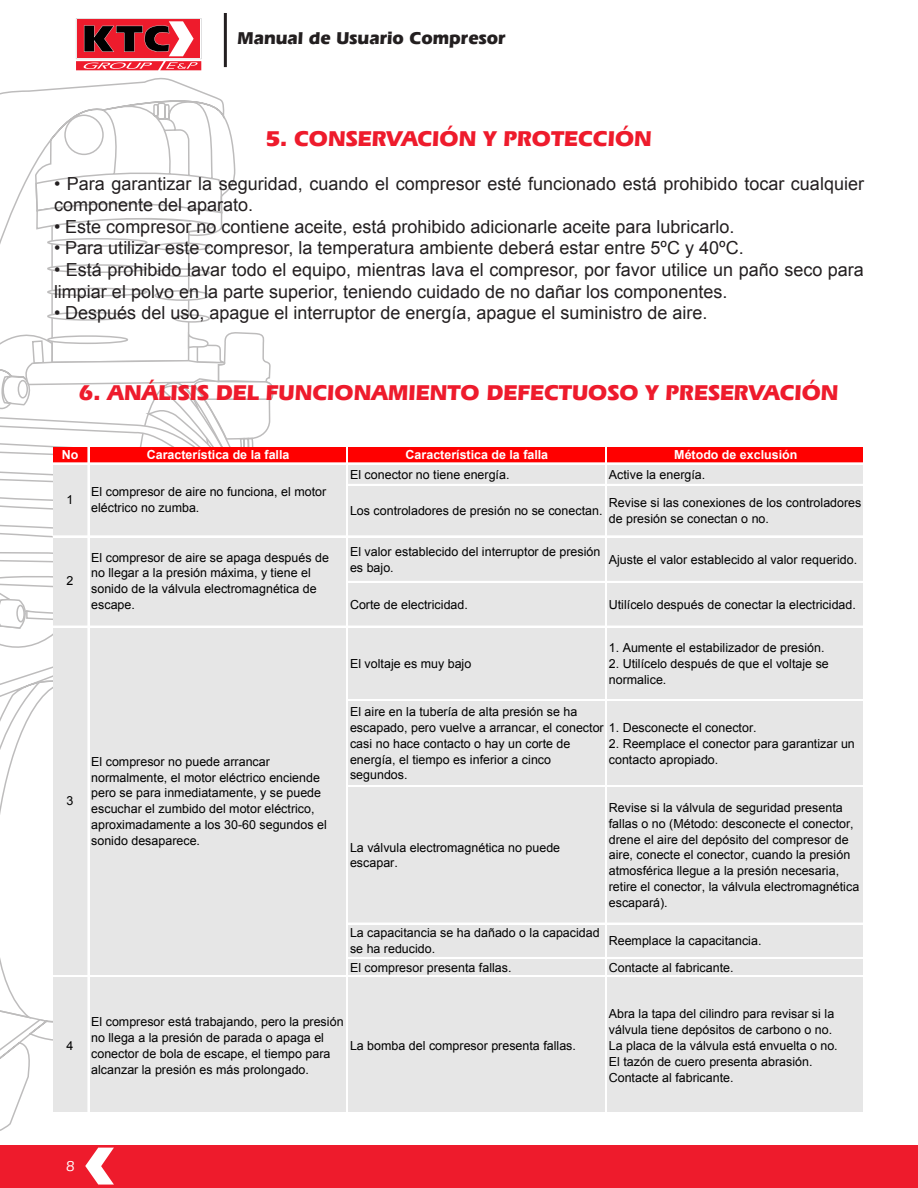
<style>
.page{position:relative;width:918px;height:1188px;background:#fff}
.page>*{position:absolute;margin:0;border:0;box-sizing:border-box;transform-origin:0 0}
.t1{font:700 22.5px "Eras IT Cby BT";color:#ee1b2c}
.t2{font:18px/21.6px "Arial";color:#231f20}
.t3{font:700 18px "Eras IT Cby BT";color:#231f20}
.t4{font:500 15px "Eras IT Cby BT";color:#fff}
.t5{font:12.45px/15.9px "Arial";color:#000}
.t6{font:700 12.45px "Arial";color:#fff}
</style>
<div class="page">
<div style="left:0;top:1145px;width:918px;height:43px;background:#ee1b2c"></div>
<svg style="left:85px;top:1148px;width:29px;height:37px"></svg>
<hr style="left:224px;top:13px;width:3px;height:54px;background:#231f20">
<svg style="left:17px;top:99px;width:219px;height:99px"></svg>
<svg style="left:0;top:1020px;width:53px;height:111px"></svg>
<svg style="left:223px;top:332px;width:50px;height:115px"></svg>
<svg style="left:0;top:198px;width:223px;height:822px"></svg>
<svg style="left:76px;top:18px;width:125px;height:52px;background:#c24650"></svg>
<div style="left:53px;top:447px;width:810px;height:17px;background:#f00"></div>
<div style="left:53px;top:464px;width:810px;height:648px;background:#e6e6e6"></div>
<hr style="left:88px;top:447px;width:1px;height:665px;background:#fff">
<hr style="left:346px;top:447px;width:1px;height:665px;background:#fff">
<hr style="left:347px;top:447px;width:1px;height:665px;background:#fff">
<hr style="left:605px;top:447px;width:1px;height:665px;background:#fff">
<hr style="left:606px;top:447px;width:1px;height:665px;background:#fff">
<hr style="left:53px;top:463px;width:810px;height:1px;background:#fff">
<hr style="left:348px;top:484px;width:515px;height:2px;background:#fff">
<hr style="left:53px;top:536px;width:810px;height:1px;background:#fff">
<hr style="left:348px;top:581px;width:515px;height:2px;background:#fff">
<hr style="left:53px;top:626px;width:810px;height:2px;background:#fff">
<hr style="left:348px;top:699px;width:515px;height:1px;background:#fff">
<hr style="left:348px;top:700px;width:515px;height:1px;background:#fff">
<hr style="left:348px;top:785px;width:515px;height:1px;background:#fff">
<hr style="left:348px;top:786px;width:515px;height:1px;background:#fff">
<hr style="left:348px;top:923px;width:515px;height:2px;background:#fff">
<hr style="left:348px;top:957px;width:515px;height:2px;background:#fff">
<hr style="left:53px;top:975px;width:810px;height:1px;background:#fff">
<hr style="left:53px;top:976px;width:810px;height:1px;background:#fff">
<h2 class="t3" style="left:237px;top:27px;width:270px">Manual de Usuario Compresor</h2>
<h1 class="t1" style="left:266px;top:125px;width:387px">5. CONSERVACIÓN Y PROTECCIÓN</h1>
<h2 class="t2" style="left:54px;top:173px;width:812px">• Para garantizar la seguridad, cuando el compresor esté funcionado está prohibido tocar cualquier componente del aparato.</h2>
<h2 class="t2" style="left:54px;top:216px;width:682px">• Este compresor no contiene aceite, está prohibido adicionarle aceite para lubricarlo.</h2>
<h2 class="t2" style="left:54px;top:237px;width:691px">• Para utilizar este compresor, la temperatura ambiente deberá estar entre 5ºC y 40ºC.</h2>
<h2 class="t2" style="left:54px;top:259px;width:811px">• Está prohibido lavar todo el equipo, mientras lava el compresor, por favor utilice un paño seco para limpiar el polvo en la parte superior, teniendo cuidado de no dañar los componentes.</h2>
<h2 class="t2" style="left:54px;top:302px;width:655px">• Después del uso, apague el interruptor de energía, apague el suministro de aire.</h2>
<h1 class="t1" style="left:79px;top:379px;width:761px">6. ANÁLISIS DEL FUNCIONAMIENTO DEFECTUOSO Y PRESERVACIÓN</h1>
<p class="t6" style="left:62px;top:446px;width:18px">No</p>
<p class="t6" style="left:147px;top:446px;width:144px">Característica de la falla</p>
<p class="t6" style="left:406px;top:446px;width:144px">Característica de la falla</p>
<p class="t6" style="left:674px;top:446px;width:125px">Método de exclusión</p>
<p class="t5" style="left:350px;top:467px;width:161px">El conector no tiene energía.</p>
<p class="t5" style="left:609px;top:467px;width:98px">Active la energía.</p>
<p class="t5" style="left:350px;top:503px;width:254px">Los controladores de presión no se conectan.</p>
<p class="t5" style="left:609px;top:495px;width:254px">Revise si las conexiones de los controladores de presión se conectan o no.</p>
<p class="t5" style="left:350px;top:544px;width:252px">El valor establecido del interruptor de presión es bajo.</p>
<p class="t5" style="left:609px;top:551px;width:250px">Ajuste el valor establecido al valor requerido.</p>
<p class="t5" style="left:350px;top:597px;width:119px">Corte de electricidad.</p>
<p class="t5" style="left:609px;top:597px;width:249px">Utilícelo después de conectar la electricidad.</p>
<p class="t5" style="left:67px;top:492px;width:8px">1</p>
<p class="t5" style="left:91px;top:484px;width:237px">El compresor de aire no funciona, el motor eléctrico no zumba.</p>
<p class="t5" style="left:91px;top:549px;width:239px">El compresor de aire se apaga después de no llegar a la presión máxima, y tiene el sonido de la válvula electromagnética de escape.</p>
<p class="t5" style="left:67px;top:573px;width:8px">2</p>
<p class="t5" style="left:67px;top:793px;width:8px">3</p>
<p class="t5" style="left:67px;top:1038px;width:8px">4</p>
<p class="t5" style="left:91px;top:754px;width:237px">El compresor no puede arrancar normalmente, el motor eléctrico enciende pero se para inmediatamente, y se puede escuchar el zumbido del motor eléctrico, aproximadamente a los 30-60 segundos el sonido desaparece.</p>
<p class="t5" style="left:609px;top:640px;width:217px">1. Aumente el estabilizador de presión.</p>
<p class="t5" style="left:609px;top:656px;width:222px">2. Utilícelo después de que el voltaje se normalice.</p>
<p class="t5" style="left:350px;top:704px;width:408px">El aire en la tubería de alta presión se ha<br>escapado, pero vuelve a arrancar, el conector 1. Desconecte el conector. casi no hace contacto o hay un corte de<br>energía, el tiempo es inferior a cinco<br>segundos.</p>
<p class="t5" style="left:350px;top:656px;width:123px">El voltaje es muy bajo</p>
<p class="t5" style="left:609px;top:736px;width:248px">2. Reemplace el conector para garantizar un contacto apropiado.</p>
<p class="t5" style="left:350px;top:839px;width:212px">La válvula electromagnética no puede escapar.</p>
<p class="t5" style="left:609px;top:800px;width:252px">Revise si la válvula de seguridad presenta fallas o no (Método: desconecte el conector, drene el aire del depósito del compresor de aire, conecte el conector, cuando la presión atmosférica llegue a la presión necesaria, retire el conector, la válvula electromagnética escapará).</p>
<p class="t5" style="left:350px;top:925px;width:251px">La capacitancia se ha dañado o la capacidad se ha reducido.</p>
<p class="t5" style="left:609px;top:933px;width:154px">Reemplace la capacitancia.</p>
<p class="t5" style="left:350px;top:960px;width:163px">El compresor presenta fallas.</p>
<p class="t5" style="left:609px;top:960px;width:126px">Contacte al fabricante.</p>
<p class="t5" style="left:91px;top:1014px;width:254px">El compresor está trabajando, pero la presión no llega a la presión de parada o apaga el conector de bola de escape, el tiempo para alcanzar la presión es más prolongado.</p>
<p class="t5" style="left:350px;top:1038px;width:228px">La bomba del compresor presenta fallas.</p>
<p class="t5" style="left:609px;top:1006px;width:230px">Abra la tapa del cilindro para revisar si la válvula tiene depósitos de carbono o no.<br>La placa de la válvula está envuelta o no.<br>El tazón de cuero presenta abrasión.<br>Contacte al fabricante.</p>
<p class="t4" style="left:67px;top:1157px;width:10px">8</p>
</div>
